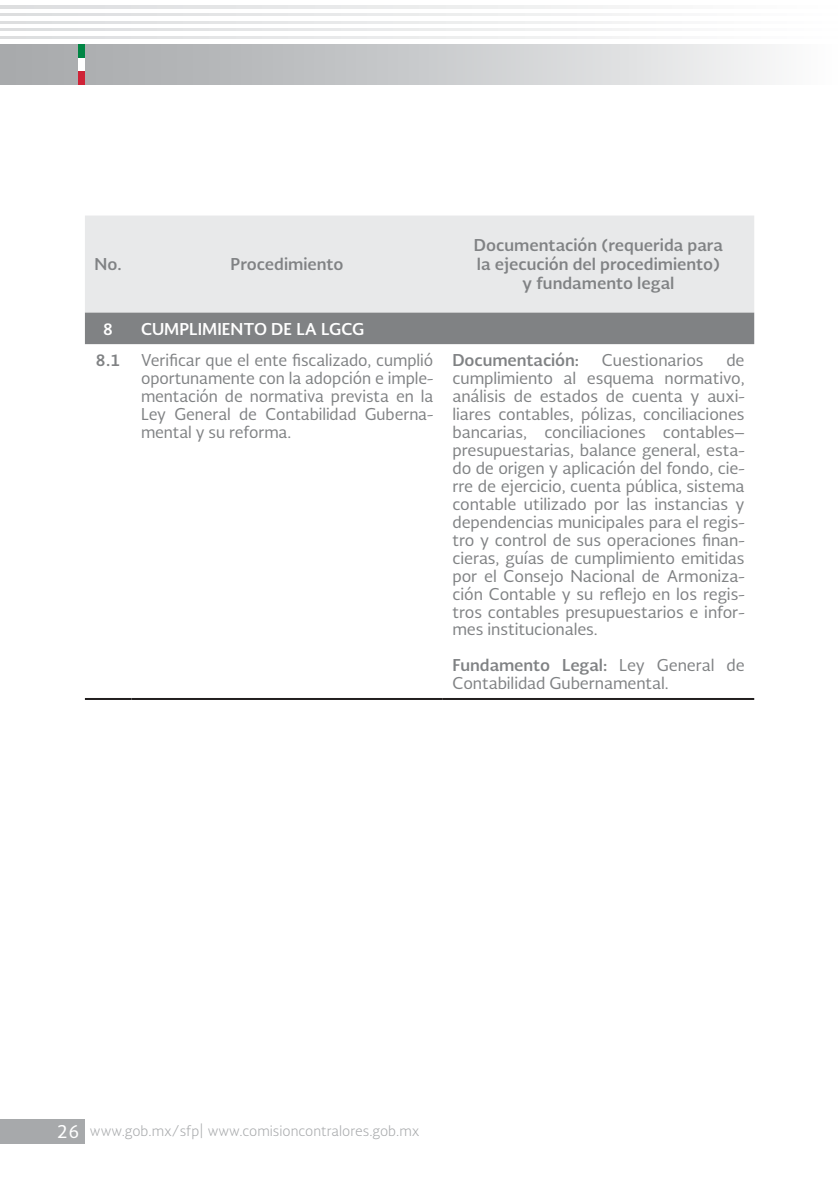
<style>
.page{position:relative;width:838px;height:1188px;background:#fff}
.page>*{position:absolute;margin:0;border:0;box-sizing:border-box;transform-origin:0 0}
.t1{font:15.9px/18px "Soberana Sans";letter-spacing:-.005em;color:#808284;text-align:justify}
.t2{font:700 15.9px/19.2px "Soberana Sans";color:#808284;text-align:center}
.t3{font:700 15.9px "Soberana Sans";color:#fff}
.t4{font:300 13.95px "Soberana Sans";color:#a7a9ab}
.s1{font-weight:700}
.s2{font-weight:400;font-size:18px;color:#fff}
</style>
<div class="page">
<div style="left:0;top:1119px;width:85px;height:25px;background:#a7a9ab"></div>
<div style="left:78px;top:45px;width:7px;height:13px;background:#008544"></div>
<div style="left:78px;top:71px;width:7px;height:14px;background:#cf2337"></div>
<div style="left:85px;top:216px;width:669px;height:97px;background:#e8e9ea"></div>
<div style="left:85px;top:313px;width:669px;height:31px;background:#808284"></div>
<hr style="left:85px;top:698px;width:46px;height:2px;background:#221f1f">
<hr style="left:131px;top:698px;width:311px;height:2px;background:#221f1f">
<hr style="left:442px;top:698px;width:312px;height:2px;background:#221f1f">
<p class="t2" style="left:95px;top:254px;width:29px">No.</p>
<p class="t2" style="left:230px;top:254px;width:114px">Procedimiento</p>
<p class="t2" style="left:473px;top:235px;width:251px">Documentación (requerida para la ejecución del procedimiento) y fundamento legal</p>
<p class="t3" style="left:103px;top:319px;width:12px">8</p>
<p class="t3" style="left:141px;top:319px;width:225px">CUMPLIMIENTO DE LA LGCG</p>
<p class="t2" style="left:96px;top:350px;width:26px">8.1</p>
<p class="t1" style="left:141px;top:351px;width:293px">Verificar que el ente fiscalizado, cumplió oportunamente con la adopción e imple&shy;mentación de normativa prevista en la Ley General de Contabilidad Guberna&shy;mental y su reforma.</p>
<p class="t2" style="left:452px;top:350px;width:128px">Documentación:</p>
<p class="t1" style="left:601px;top:351px;width:103px">Cuestionarios</p>
<p class="t1" style="left:452px;top:351px;width:293px;text-indent:274px">de cumplimiento al esquema normativo, análisis de estados de cuenta y auxi&shy;liares contables, pólizas, conciliaciones bancarias, conciliaciones contables– presupuestarias, balance general, esta&shy;do de origen y aplicación del fondo, cie&shy;rre de ejercicio, cuenta pública, sistema contable utilizado por las instancias y dependencias municipales para el regis&shy;tro y control de sus operaciones finan&shy;cieras, guías de cumplimiento emitidas por el Consejo Nacional de Armoniza&shy;ción Contable y su reflejo en los regis&shy;tros contables presupuestarios e infor&shy;mes institucionales.</p>
<p class="t1" style="left:452px;top:656px;width:293px"><span class="s1">Fundamento Legal:</span> Ley General de<br>Contabilidad Gubernamental.</p>
<p class="t4" style="left:56px;top:1124px;width:364px"><span class="s2">26</span> www.gob.mx/sfp| www.comisioncontralores.gob.mx</p>
</div>
